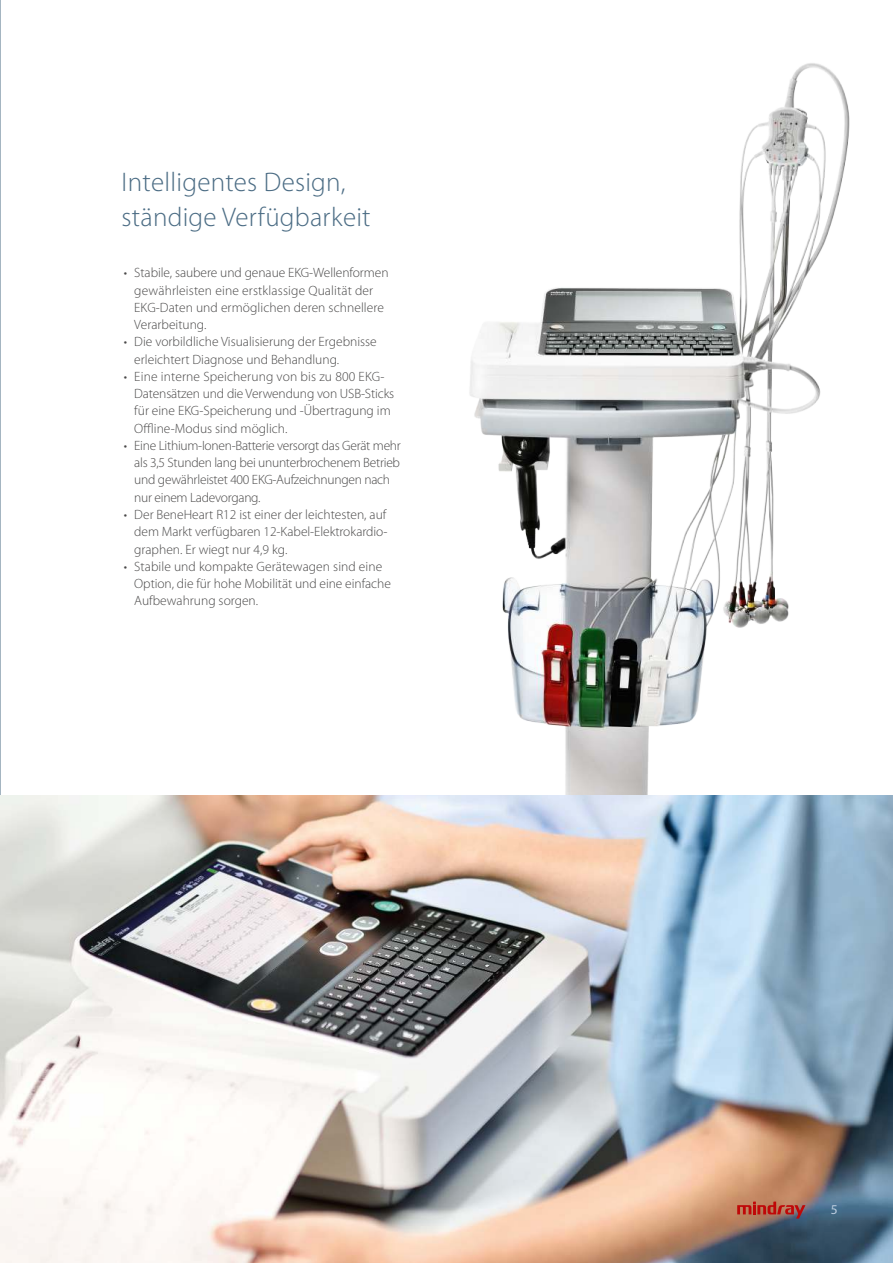
<style>
.page{position:relative;width:893px;height:1263px;background:#fff}
.page>*{position:absolute;margin:0;border:0;box-sizing:border-box;transform-origin:0 0}
.t1{font:300 27px/34.5px "Myriad Pro";letter-spacing:.01em;color:#4b6c84}
.t2{font:300 13.5px/17.2px "Myriad Pro";color:#494848}
.t3{font:300 13.5px/17.2px "Myriad Pro";letter-spacing:-.02em;color:#494848}
.t4{font:13.5px "Myriad Pro";color:#bdcddf}
</style>
<div class="page">
<img style="left:469px;top:63px;width:381px;height:732px">
<img style="left:0;top:795px;width:893px;height:468px">
<svg style="left:737px;top:1201px;width:68px;height:17px"></svg>
<h1 class="t1" style="left:122px;top:166px;width:251px">Intelligentes Design, ständige Verfügbarkeit</h1>
<p class="t2" style="left:134px;top:265px;width:256px;text-indent:-11px">• Stabile, saubere und genaue EKG-Wellenformen gewährleisten eine erstklassige Qualität der EKG-Daten und ermöglichen deren schnellere Verarbeitung.</p>
<p class="t2" style="left:134px;top:334px;width:244px;text-indent:-11px">• Die vorbildliche Visualisierung der Ergebnisse erleichtert Diagnose und Behandlung.</p>
<p class="t2" style="left:134px;top:368px;width:262px;text-indent:-11px">• Eine interne Speicherung von bis zu 800 EKG-Datensätzen und die Verwendung von USB-Sticks für eine EKG-Speicherung und -Übertragung im Offline-Modus sind möglich.</p>
<p class="t3" style="left:134px;top:437px;width:268px;text-indent:-11px">• Eine Lithium-Ionen-Batterie versorgt das Gerät mehr als 3,5 Stunden lang bei ununterbrochenem Betrieb und gewährleistet 400 EKG-Aufzeichnungen nach nur einem Ladevorgang.</p>
<p class="t2" style="left:134px;top:506px;width:255px;text-align:justify;text-indent:-11px">• Der BeneHeart R12 ist einer der leichtesten, auf dem Markt verfügbaren 12-Kabel-Elektrokardio&shy;graphen. Er wiegt nur 4,9 kg.</p>
<p class="t2" style="left:134px;top:558px;width:258px;text-indent:-11px">• Stabile und kompakte Gerätewagen sind eine<br>Option, die für hohe Mobilität und eine einfache<br>Aufbewahrung sorgen.</p>
<p class="t4" style="left:831px;top:1204px;width:8px">5</p>
</div>
